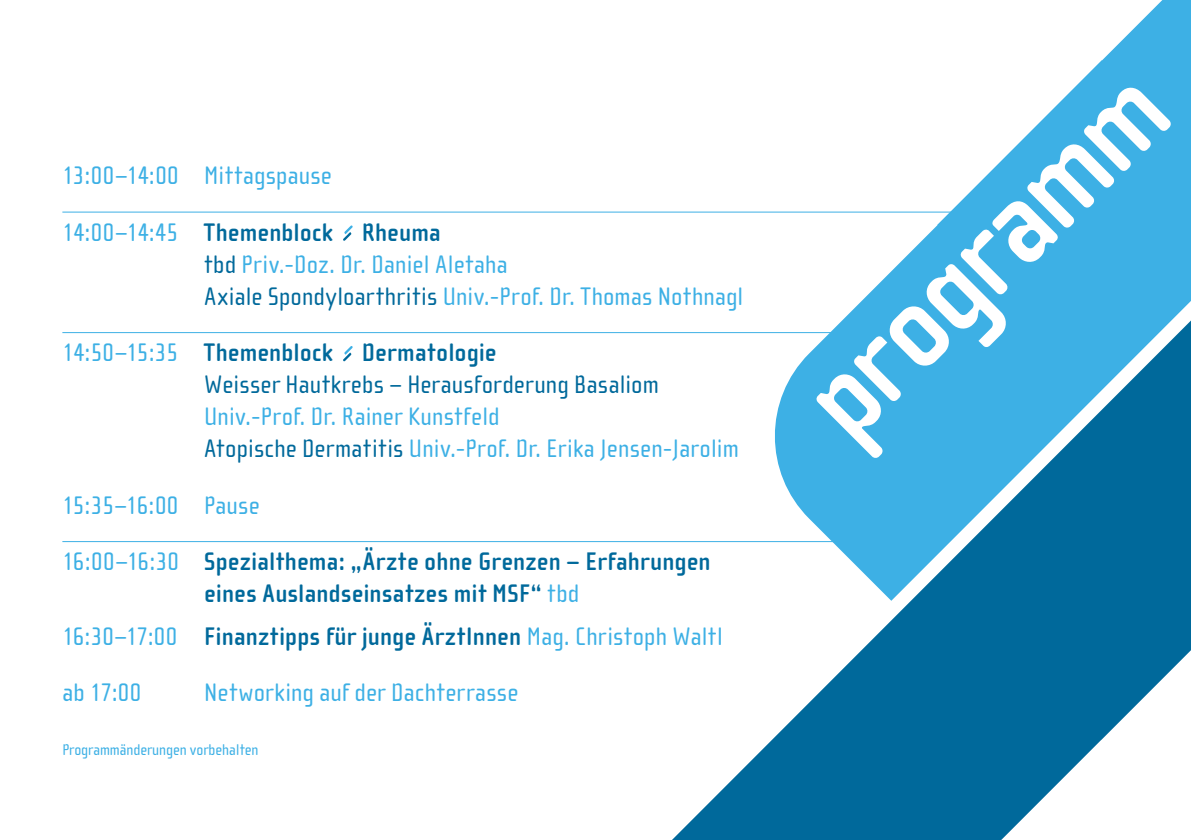
<style>
.page{position:relative;width:1191px;height:840px;background:#fff}
.page>*{position:absolute;margin:0;border:0;box-sizing:border-box;transform-origin:0 0}
.t1{font:700 124px "Cholla Sans";color:#fff}
.t2{font:26px/32px "Cholla Sans";letter-spacing:.005em;color:#3db0e5}
.t3{font:700 26px/56.4px "Cholla Sans";letter-spacing:.01em;color:#00699b}
.t4{font:26px/32px "Cholla Sans";letter-spacing:.005em;color:#00699b}
.t5{font:16px "Cholla Sans";letter-spacing:-.005em;color:#3db0e5}
.s1{font-weight:700;color:#00699b}
.s2{color:#00699b}
.s3{color:#3db0e5}
.s4{font-weight:700}
.s5{font-weight:400;color:#3db0e5}
</style>
<div class="page">
<hr style="left:62px;top:212px;width:1066px;height:1px;background:#3db0e5">
<hr style="left:62px;top:332px;width:953px;height:1px;background:#3db0e5">
<hr style="left:62px;top:541px;width:783px;height:1px;background:#3db0e5">
<svg style="left:343px;top:225px;width:10px;height:16px"></svg>
<svg style="left:343px;top:346px;width:10px;height:15px"></svg>
<svg style="left:963px;top:0;width:228px;height:199px;fill:#3db0e5"></svg>
<svg style="left:622px;top:199px;width:569px;height:640px"></svg>
<p class="t2" style="left:62px;top:148px;width:380px;line-height:56.4px">13:00–14:00 Mittagspause<br>14:00–14:45 <span class="s1">Themenblock Rheuma</span></p>
<p class="t2" style="left:204px;top:248px;width:541px"><span class="s2">tbd</span> Priv.-Doz. Dr. Daniel Aletaha<br><span class="s2">Axiale Spondyloarthritis</span> Univ.-Prof. Dr. Thomas Nothnagl</p>
<p class="t4" style="left:204px;top:337px;width:456px;text-indent:-142px"><span class="s3">14:50–15:35</span> <span class="s4">Themenblock Dermatologie<br></span>Weisser Hautkrebs – Herausforderung Basaliom</p>
<p class="t2" style="left:204px;top:401px;width:536px">Univ.-Prof. Dr. Rainer Kunstfeld<br><span class="s2">Atopische Dermatitis</span> Univ.-Prof. Dr. Erika Jensen-Jarolim</p>
<p class="t3" style="left:62px;top:477px;width:650px"><span class="s5">15:35–16:00 Pause<br>16:00–16:30</span> Spezialthema: „Ärzte ohne Grenzen – Erfahrungen</p>
<p class="t3" style="left:62px;top:572px;width:662px;line-height:42.2px;text-align:center">eines Auslandseinsatzes mit MSF“ <span class="s5">tbd<br>16:30–17:00</span> Finanztipps für junge ÄrztInnen <span class="s5">Mag. Christoph Waltl</span></p>
<p class="t2" style="left:62px;top:676px;width:80px">ab 17:00</p>
<p class="t2" style="left:204px;top:676px;width:316px">Networking auf der Dachterrasse</p>
<p class="t5" style="left:62px;top:740px;width:198px">Programmänderungen vorbehalten</p>
<h1 class="t1" style="left:774px;top:368px;width:464px;rotate:-45deg">programm</h1>
</div>
